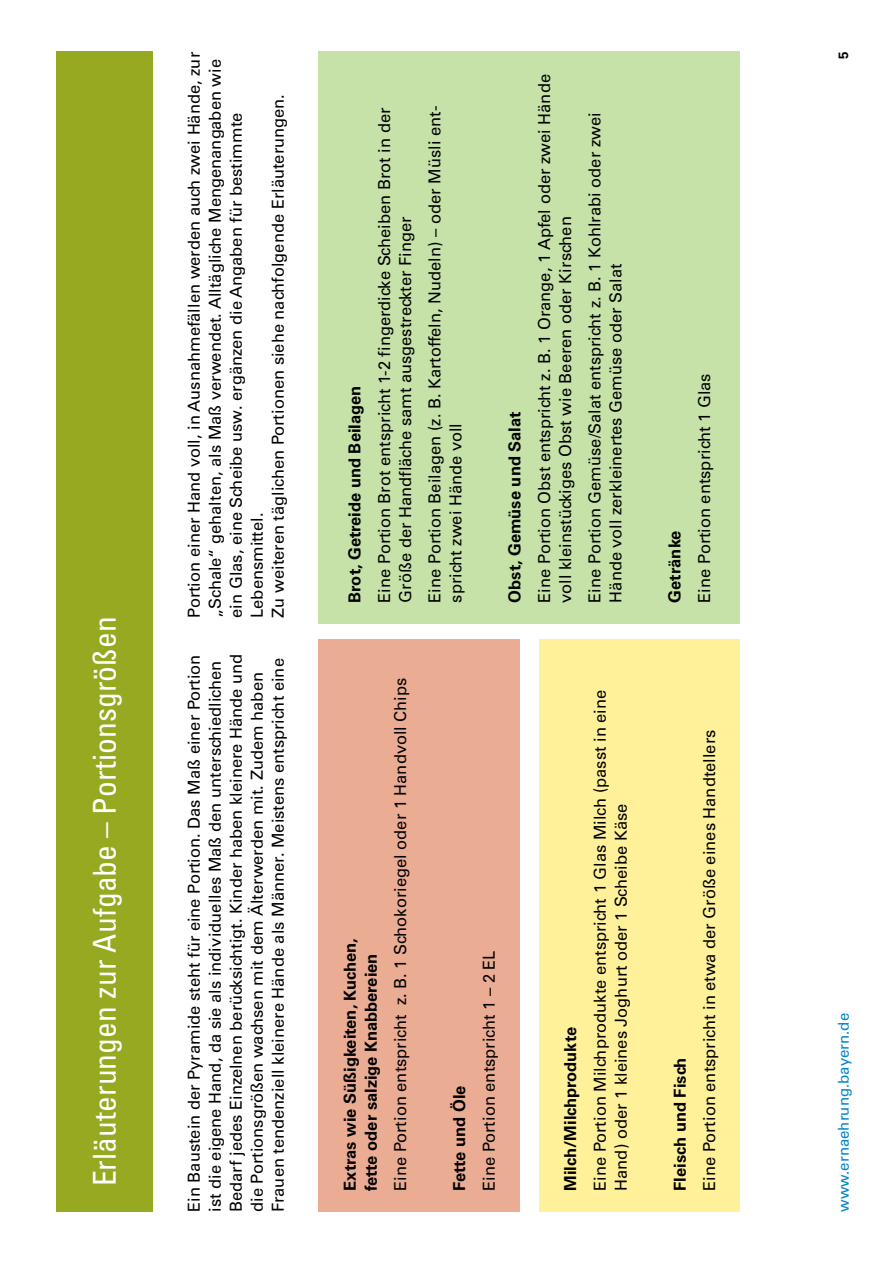
<style>
.page{position:relative;width:893px;height:1263px;background:#fff}
.page>*{position:absolute;margin:0;border:0;box-sizing:border-box;transform-origin:0 0}
.Innenseiten_I_Headline_H1{font:condensed 31.5px "Univers LT Std";letter-spacing:.005em;color:#fff}
.Innenseiten_Fließtext_11PT{font:16.5px/21px "Univers";color:#000}
.Innenseiten_Fließtext_11PT-2{font:700 16.5px/21px "Univers";color:#000}
.t1{font:15px "Univers";color:#0085c3}
.t2{font:700 13.5px "Univers";color:#000}
</style>
<div class="page">
<div style="left:56px;top:51px;width:97px;height:1161px;background:#97a920"></div>
<div style="left:318px;top:639px;width:202px;height:573px;background:#ebac94"></div>
<div style="left:539px;top:639px;width:201px;height:573px;background:#fff199"></div>
<div style="left:318px;top:51px;width:422px;height:573px;background:#c6e2a9"></div>
<h1 class="Innenseiten_I_Headline_H1" style="left:85px;top:1186px;width:571px;rotate:-90deg">Erläuterungen zur Aufgabe – Portionsgrößen</h1>
<p class="Innenseiten_Fließtext_11PT" style="left:183px;top:618px;width:567px;rotate:-90deg">Portion einer Hand voll, in Ausnahmefällen werden auch zwei Hände, zur „Schale“ gehalten, als Maß verwendet. Alltägliche Mengenangaben wie ein Glas, eine Scheibe usw. ergänzen die Angaben für bestimmte Lebensmittel.<br>Zu weiteren täglichen Portionen siehe nachfolgende Erläuterungen.</p>
<p class="Innenseiten_Fließtext_11PT" style="left:183px;top:1212px;width:560px;rotate:-90deg">Ein Baustein der Pyramide steht für eine Portion. Das Maß einer Portion ist die eigene Hand, da sie als individuelles Maß den unterschiedlichen Bedarf jedes Einzelnen berücksichtigt. Kinder haben kleinere Hände und die Portionsgrößen wachsen mit dem Älterwerden mit. Zudem haben Frauen tendenziell kleinere Hände als Männer. Meistens entspricht eine</p>
<p class="Innenseiten_Fließtext_11PT-2" style="left:344px;top:603px;width:218px;rotate:-90deg">Brot, Getreide und Beilagen</p>
<p class="Innenseiten_Fließtext_11PT" style="left:374px;top:603px;width:496px;rotate:-90deg">Eine Portion Brot entspricht 1-2 fingerdicke Scheiben Brot in der<br>Größe der Handfläche samt ausgestreckter Finger</p>
<p class="Innenseiten_Fließtext_11PT" style="left:424px;top:603px;width:498px;rotate:-90deg">Eine Portion Beilagen (z. B. Kartoffeln, Nudeln) – oder Müsli ent&shy;spricht zwei Hände voll</p>
<p class="Innenseiten_Fließtext_11PT-2" style="left:504px;top:603px;width:193px;rotate:-90deg">Obst, Gemüse und Salat</p>
<p class="Innenseiten_Fließtext_11PT" style="left:534px;top:603px;width:530px;rotate:-90deg">Eine Portion Obst entspricht z. B. 1 Orange, 1 Apfel oder zwei Hände voll kleinstückiges Obst wie Beeren oder Kirschen</p>
<p class="Innenseiten_Fließtext_11PT" style="left:584px;top:603px;width:491px;rotate:-90deg">Eine Portion Gemüse/Salat entspricht z. B. 1 Kohlrabi oder zwei<br>Hände voll zerkleinertes Gemüse oder Salat</p>
<p class="Innenseiten_Fließtext_11PT-2" style="left:340px;top:1191px;width:254px;rotate:-90deg">Extras wie Süßigkeiten, Kuchen, fette oder salzige Knabbereien</p>
<p class="Innenseiten_Fließtext_11PT" style="left:390px;top:1191px;width:515px;rotate:-90deg">Eine Portion entspricht z. B. 1 Schokoriegel oder 1 Handvoll Chips</p>
<p class="Innenseiten_Fließtext_11PT-2" style="left:449px;top:1191px;width:107px;rotate:-90deg">Fette und Öle</p>
<p class="Innenseiten_Fließtext_11PT" style="left:479px;top:1191px;width:242px;rotate:-90deg">Eine Portion entspricht 1 – 2 EL</p>
<p class="Innenseiten_Fließtext_11PT-2" style="left:560px;top:1191px;width:165px;rotate:-90deg">Milch/Milchprodukte</p>
<p class="Innenseiten_Fließtext_11PT" style="left:589px;top:1191px;width:502px;rotate:-90deg">Eine Portion Milchprodukte entspricht 1 Glas Milch (passt in eine<br>Hand) oder 1 kleines Joghurt oder 1 Scheibe Käse</p>
<p class="Innenseiten_Fließtext_11PT-2" style="left:664px;top:603px;width:73px;rotate:-90deg">Getränke</p>
<p class="Innenseiten_Fließtext_11PT" style="left:694px;top:603px;width:231px;rotate:-90deg">Eine Portion entspricht 1 Glas</p>
<p class="Innenseiten_Fließtext_11PT-2" style="left:669px;top:1191px;width:135px;rotate:-90deg">Fleisch und Fisch</p>
<p class="Innenseiten_Fließtext_11PT" style="left:699px;top:1191px;width:463px;rotate:-90deg">Eine Portion entspricht in etwa der Größe eines Handtellers</p>
<p class="t2" style="left:835px;top:59px;width:9px;rotate:-90deg">5</p>
<p class="t1" style="left:835px;top:1212px;width:200px;rotate:-90deg">www.ernaehrung.bayern.de</p>
</div>
